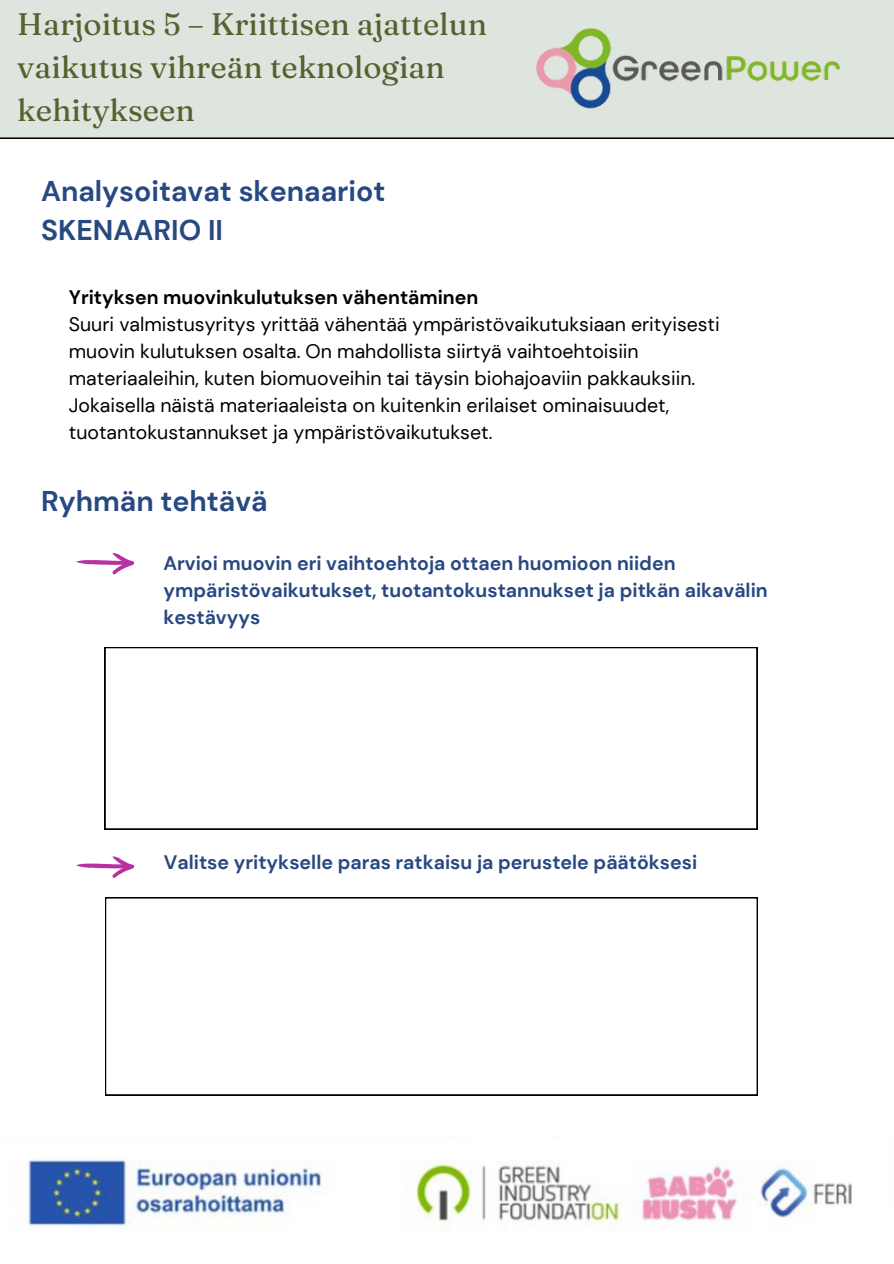
<style>
.page{position:relative;width:894px;height:1264px;background:#fff}
.page>*{position:absolute;margin:0;border:0;box-sizing:border-box;transform-origin:0 0}
.t1{font:31.05px/42.8px "Fraunces 9 pt";color:#53622e}
.t2{font:700 28.5px/39.3px "DM Sans";color:#284881}
.t3{font:19.5px/27px "DM Sans";color:#000}
.t4{font:700 19.5px/27px "DM Sans";color:#284881}
.t5{font:700 19.5px "DM Sans";color:#000}
</style>
<div class="page">
<div style="left:0;top:0;width:893px;height:138px;background:#dee4de"></div>
<img style="left:513px;top:19px;width:351px;height:98px">
<img style="left:21px;top:1135px;width:831px;height:95px">
<svg style="left:76px;top:553px;width:58px;height:21px"></svg>
<svg style="left:76px;top:856px;width:58px;height:21px"></svg>
<svg style="left:105px;top:647px;width:652px;height:182px"></svg>
<svg style="left:105px;top:897px;width:652px;height:198px"></svg>
<h2 class="t1" style="left:17px;top:3px;width:471px">Harjoitus 5 – Kriittisen ajattelun vaikutus vihreän teknologian kehitykseen</h2>
<p class="t2" style="left:41px;top:171px;width:345px">Analysoitavat skenaariot<br>SKENAARIO II</p>
<h1 class="t5" style="left:69px;top:284px;width:411px">Yrityksen muovinkulutuksen vähentäminen</h1>
<p class="t3" style="left:69px;top:310px;width:652px">Suuri valmistusyritys yrittää vähentää ympäristövaikutuksiaan erityisesti muovin kulutuksen osalta. On mahdollista siirtyä vaihtoehtoisiin materiaaleihin, kuten biomuoveihin tai täysin biohajoaviin pakkauksiin.<br>Jokaisella näistä materiaaleista on kuitenkin erilaiset ominaisuudet, tuotantokustannukset ja ympäristövaikutukset.</p>
<p class="t2" style="left:41px;top:482px;width:228px">Ryhmän tehtävä</p>
<h1 class="t4" style="left:163px;top:550px;width:605px">Arvioi muovin eri vaihtoehtoja ottaen huomioon niiden ympäristövaikutukset, tuotantokustannukset ja pitkän aikavälin kestävyys</h1>
<p class="t4" style="left:164px;top:849px;width:534px">Valitse yritykselle paras ratkaisu ja perustele päätöksesi</p>
</div>
